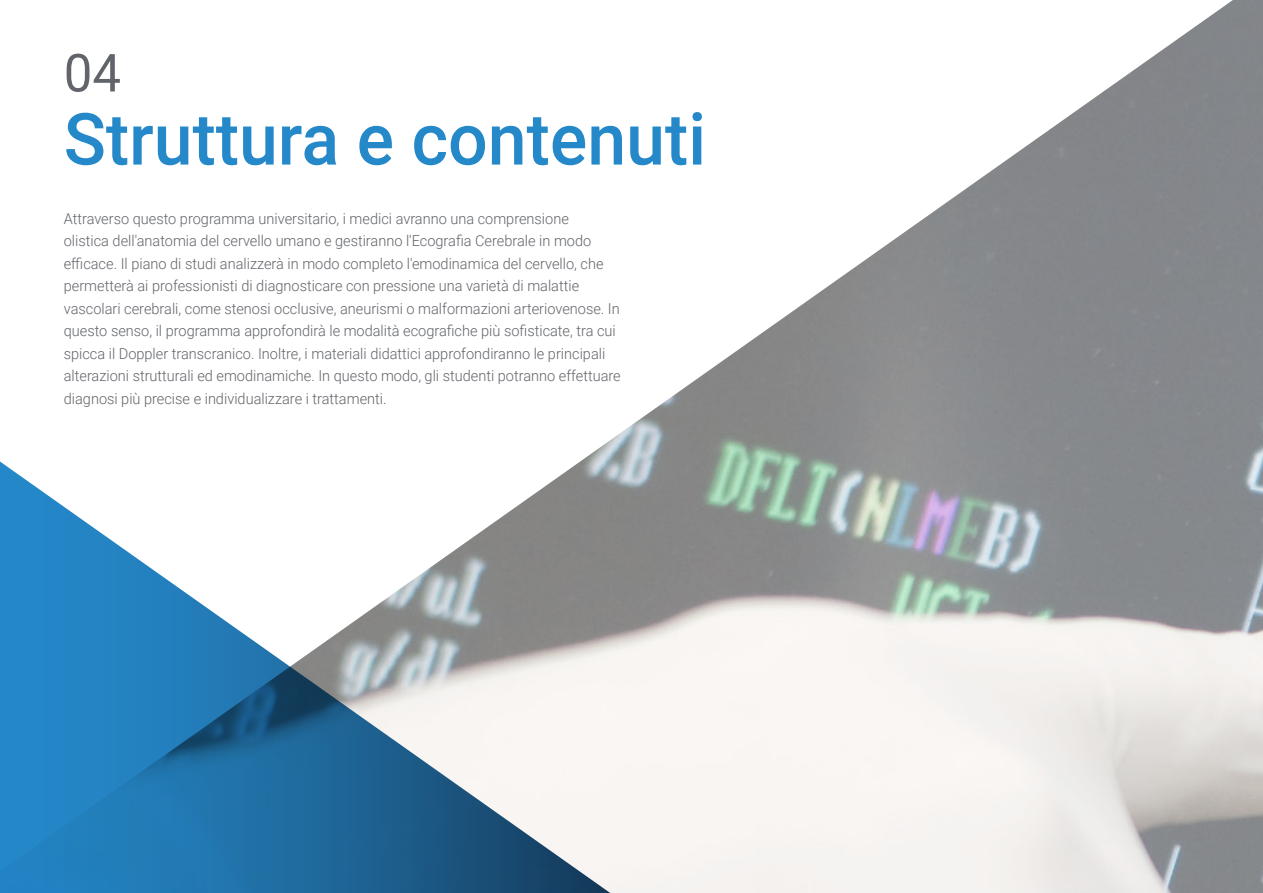
<style>
.page{position:relative;width:1263px;height:893px;background:#fff}
.page>*{position:absolute;margin:0;border:0;box-sizing:border-box;transform-origin:0 0}
.t1{font:500 72px "Roboto";color:#2488c9}
.t2{font:52.5px "Roboto";color:#61646a}
.t3{font:300 15px/22.5px "Roboto";color:#61646a}
</style>
<div class="page">
<img style="left:602px;top:0;width:661px;height:893px">
<svg style="left:0;top:446px;width:640px;height:447px"></svg>
<h2 class="t2" style="left:64px;top:36px;width:59px">04</h2>
<h1 class="t1" style="left:64px;top:89px;width:644px">Struttura e contenuti</h1>
<p class="t3" style="left:64px;top:207px;width:558px">Attraverso questo programma universitario, i medici avranno una comprensione<br>olistica dell'anatomia del cervello umano e gestiranno l'Ecografia Cerebrale in modo efficace. Il piano di studi analizzerà in modo completo l'emodinamica del cervello, che permetterà ai professionisti di diagnosticare con pressione una varietà di malattie vascolari cerebrali, come stenosi occlusive, aneurismi o malformazioni arteriovenose. In questo senso, il programma approfondirà le modalità ecografiche più sofisticate, tra cui spicca il Doppler transcranico. Inoltre, i materiali didattici approfondiranno le principali alterazioni strutturali ed emodinamiche. In questo modo, gli studenti potranno effettuare diagnosi più precise e individualizzare i trattamenti.</p>
</div>
